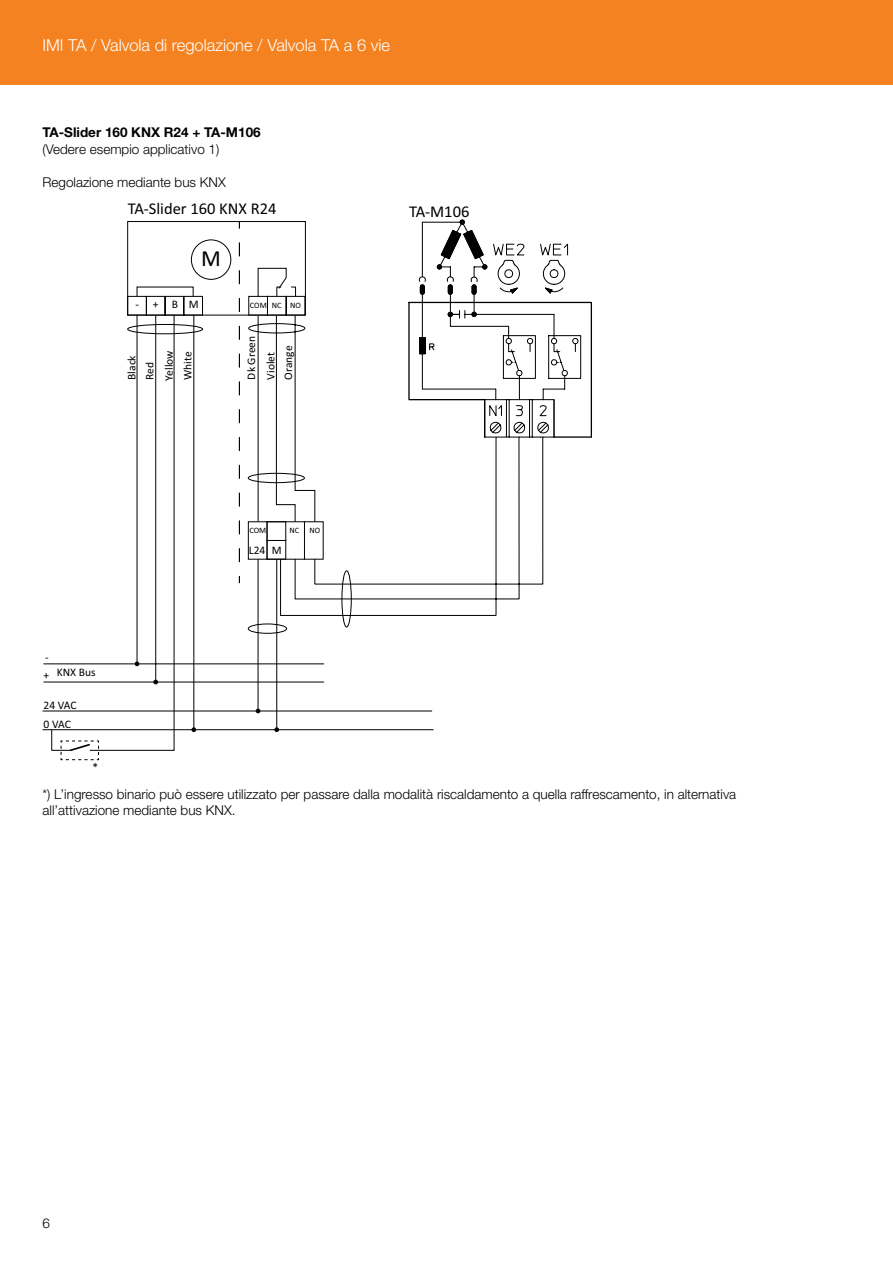
<style>
.page{position:relative;width:893px;height:1263px;background:#fff}
.page>*{position:absolute;margin:0;border:0;box-sizing:border-box;transform-origin:0 0}
.t1{font:23.1px "Calibri";color:#000}
.t2{font:300 16.5px "Helvetica Neue LTW1 G";color:#fff}
.t3{font:16.5px "Calibri";color:#000}
.t4{font:300 13.5px/16.5px "Helvetica Neue LTW1 G";color:#000}
.t5{font:700 13.5px "Helvetica Neue LTW1 G";color:#000}
.t6{font:11.55px/18.8px "Calibri";color:#000}
.t7{font:8.25px "Calibri";color:#000}
</style>
<div class="page">
<div style="left:0;top:0;width:893px;height:85px;background:#f58220"></div>
<hr style="left:43px;top:729px;width:391px;height:1px;background:#000">
<hr style="left:43px;top:710px;width:389px;height:1px;background:#000">
<svg style="left:408px;top:219px;width:184px;height:219px"></svg>
<svg style="left:316px;top:436px;width:239px;height:180px"></svg>
<div style="left:341px;top:570px;width:11px;height:57px;border:1px solid #000;border-radius:50%"></div>
<hr style="left:43px;top:663px;width:281px;height:1px;background:#020303">
<hr style="left:43px;top:682px;width:281px;height:1px;background:#020303">
<div style="left:191px;top:239px;width:40px;height:41px;border:1px solid #020303;border-radius:50%"></div>
<div style="left:127px;top:221px;width:179px;height:94px;border:1px solid #020303"></div>
<svg style="left:127px;top:296px;width:76px;height:18px"></svg>
<svg style="left:51px;top:729px;width:48px;height:31px"></svg>
<div style="left:137px;top:287px;width:57px;height:10px;border:1px solid #000"></div>
<svg style="left:248px;top:267px;width:58px;height:47px"></svg>
<svg style="left:239px;top:242px;width:1px;height:72px"></svg>
<svg style="left:89px;top:314px;width:227px;height:437px"></svg>
<hr style="left:193px;top:315px;width:1px;height:415px;background:#000">
<svg style="left:192px;top:727px;width:4px;height:5px"></svg>
<p class="t2" style="left:43px;top:35px;width:349px">IMI TA / Valvola di regolazione / Valvola TA a 6 vie</p>
<p class="t5" style="left:43px;top:124px;width:220px">TA-Slider 160 KNX R24 + TA-M106</p>
<p class="t4" style="left:43px;top:141px;width:178px">(Vedere esempio applicativo 1)</p>
<p class="t4" style="left:43px;top:174px;width:185px">Regolazione mediante bus KNX</p>
<p class="t3" style="left:128px;top:199px;width:150px">TA-Slider 160 KNX R24</p>
<h1 class="t1" style="left:201px;top:243px;width:21px">M</h1>
<p class="t6" style="left:153px;top:295px;width:7px">+</p>
<p class="t6" style="left:189px;top:295px;width:11px">M</p>
<p class="t6" style="left:172px;top:295px;width:8px">B</p>
<p class="t6" style="left:135px;top:295px;width:5px">-</p>
<p class="t7" style="left:250px;top:300px;width:53px">COM NC NO</p>
<p class="t6" style="left:279px;top:379px;width:36px;rotate:-90deg">Orange</p>
<p class="t6" style="left:242px;top:379px;width:45px;line-height:19.2px;rotate:-90deg">Dk Green<br>Violet</p>
<p class="t6" style="left:122px;top:380px;width:26px;rotate:-90deg">Black</p>
<p class="t6" style="left:160px;top:381px;width:32px;rotate:-90deg">Yellow<br>White</p>
<p class="t6" style="left:140px;top:380px;width:19px;rotate:-90deg">Red</p>
<p class="t7" style="left:249px;top:525px;width:18px">COM</p>
<p class="t7" style="left:309px;top:525px;width:12px">NO</p>
<p class="t7" style="left:290px;top:525px;width:11px">NC</p>
<p class="t6" style="left:43px;top:648px;width:7px;line-height:18.1px">- +</p>
<p class="t6" style="left:57px;top:663px;width:40px">KNX Bus</p>
<p class="t6" style="left:44px;top:696px;width:35px">24 VAC<br>0 VAC</p>
<p class="t6" style="left:93px;top:758px;width:7px">*</p>
<p class="t6" style="left:249px;top:540px;width:34px">L24 M</p>
<p class="t3" style="left:409px;top:201px;width:62px">TA-M106</p>
<p class="t4" style="left:43px;top:786px;width:695px">*) L’ingresso binario può essere utilizzato per passare dalla modalità riscaldamento a quella raffrescamento, in alternativa all’attivazione mediante bus KNX.</p>
<p class="t4" style="left:43px;top:1215px;width:9px">6</p>
</div>
